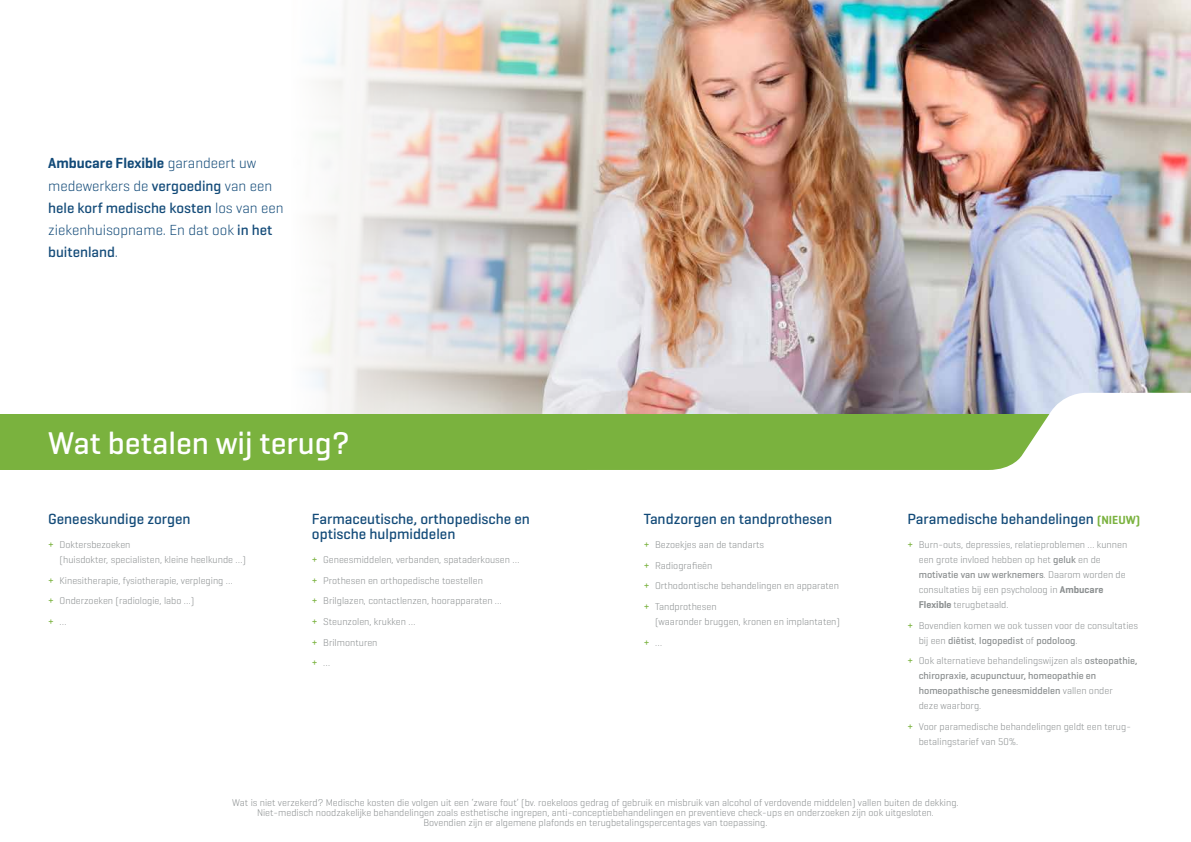
<style>
.page{position:relative;width:1191px;height:842px;background:#fff}
.page>*{position:absolute;margin:0;border:0;box-sizing:border-box;transform-origin:0 0}
.t1{font:500 32px "Geogrotesque";color:#fff}
.t2{font:500 15px/15px "Geogrotesque";color:#124a78}
.t3{font:300 14.9px/22.3px "Geogrotesque";color:#124a78}
.t4{font:300 10px/20.7px "Geogrotesque";color:#8a8e8f}
.t5{font:500 10px/15px "Geogrotesque";color:#8a8e8f}
.s1{font-weight:600}
.s2{font-weight:500}
.s3{font-weight:500;color:#7ab23e}
.s4{font-weight:600;font-size:12px;color:#7ab23e}
.s5{color:#7ab23e}
.s6{font-weight:300}
</style>
<div class="page">
<img style="left:309px;top:0;width:882px;height:414px">
<div style="left:0;top:414px;width:1191px;height:56px;background:#7ab23e"></div>
<svg style="left:587px;top:392px;width:604px;height:78px"></svg>
<h3 class="t3" style="left:48px;top:152px;width:237px"><span class="s1">Ambucare Flexible</span> garandeert uw medewerkers de <span class="s2">vergoeding</span> van een <span class="s2">hele korf medische kosten</span> los van een ziekenhuisopname. En dat ook <span class="s2">in het buitenland</span>.</h3>
<h1 class="t1" style="left:48px;top:423px;width:303px">Wat betalen wij terug?</h1>
<h2 class="t2" style="left:48px;top:511px;width:144px">Geneeskundige zorgen</h2>
<p class="t4" style="left:60px;top:537px;width:188px;line-height:15px;text-indent:-11px"><span class="s3">+</span> Doktersbezoeken<br>(huisdokter, specialisten, kleine heelkunde …)</p>
<p class="t4" style="left:48px;top:569px;width:186px"><span class="s3">+</span> Kinesitherapie, fysiotherapie, verpleging … <span class="s3">+</span> Onderzoeken (radiologie, labo …)<br><span class="s3">+</span> …</p>
<h2 class="t2" style="left:312px;top:511px;width:220px">Farmaceutische, orthopedische en optische hulpmiddelen</h2>
<p class="t4" style="left:312px;top:549px;width:209px"><span class="s3">+</span> Geneesmiddelen, verbanden, spataderkousen … <span class="s3">+</span> Prothesen en orthopedische toestellen<br><span class="s3">+</span> Brilglazen, contactlenzen, hoorapparaten …<br><span class="s3">+</span> Steunzolen, krukken …<br><span class="s3">+</span> Brilmonturen<br><span class="s3">+</span> …</p>
<h2 class="t2" style="left:643px;top:511px;width:190px">Tandzorgen en tandprothesen</h2>
<p class="t4" style="left:643px;top:534px;width:197px"><span class="s3">+</span> Bezoekjes aan de tandarts<br><span class="s3">+</span> Radiografieën<br><span class="s3">+</span> Orthodontische behandelingen en apparaten <span class="s3">+</span> Tandprothesen</p>
<p class="t4" style="left:643px;top:611px;width:198px;text-indent:11px">(waaronder bruggen, kronen en implantaten) <span class="s3">+</span> …</p>
<h2 class="t2" style="left:907px;top:511px;width:234px">Paramedische behandelingen <span class="s4">(NIEUW)</span></h2>
<p class="t4" style="left:918px;top:537px;width:210px;line-height:15px;text-indent:-11px"><span class="s3">+</span> Burn-outs, depressies, relatieproblemen … kunnen een grote invloed hebben op het <span class="s2">geluk</span> en de <span class="s2">motivatie van uw werknemers</span>. Daarom worden de consultaties bij een psycholoog in <span class="s1">Ambucare Flexible</span> terugbetaald.</p>
<p class="t4" style="left:918px;top:617px;width:221px;line-height:15px;text-indent:-11px"><span class="s3">+</span> Bovendien komen we ook tussen voor de consultaties bij een <span class="s2">diëtist</span>, <span class="s2">logopedist</span> of <span class="s2">podoloog</span>.</p>
<p class="t5" style="left:918px;top:653px;width:220px;text-indent:-11px"><span class="s5">+</span> <span class="s6">Ook alternatieve behandelingswijzen als</span> osteopathie, chiropraxie, acupunctuur, homeopathie en homeopathische geneesmiddelen <span class="s6">vallen onder<br>deze waarborg.</span></p>
<p class="t4" style="left:918px;top:719px;width:214px;line-height:15px;text-indent:-11px"><span class="s3">+</span> Voor paramedische behandelingen geldt een terug&shy;betalingstarief van 50%.</p>
<p class="t4" style="left:232px;top:797px;width:728px;line-height:10px;text-align:center">Wat is niet verzekerd? Medische kosten die volgen uit een ‘zware fout’ (bv. roekeloos gedrag of gebruik en misbruik van alcohol of verdovende middelen) vallen buiten de dekking.<br>Niet-medisch noodzakelijke behandelingen zoals esthetische ingrepen, anti-conceptiebehandelingen en preventieve check-ups en onderzoeken zijn ook uitgesloten.<br>Bovendien zijn er algemene plafonds en terugbetalingspercentages van toepassing.</p>
</div>
